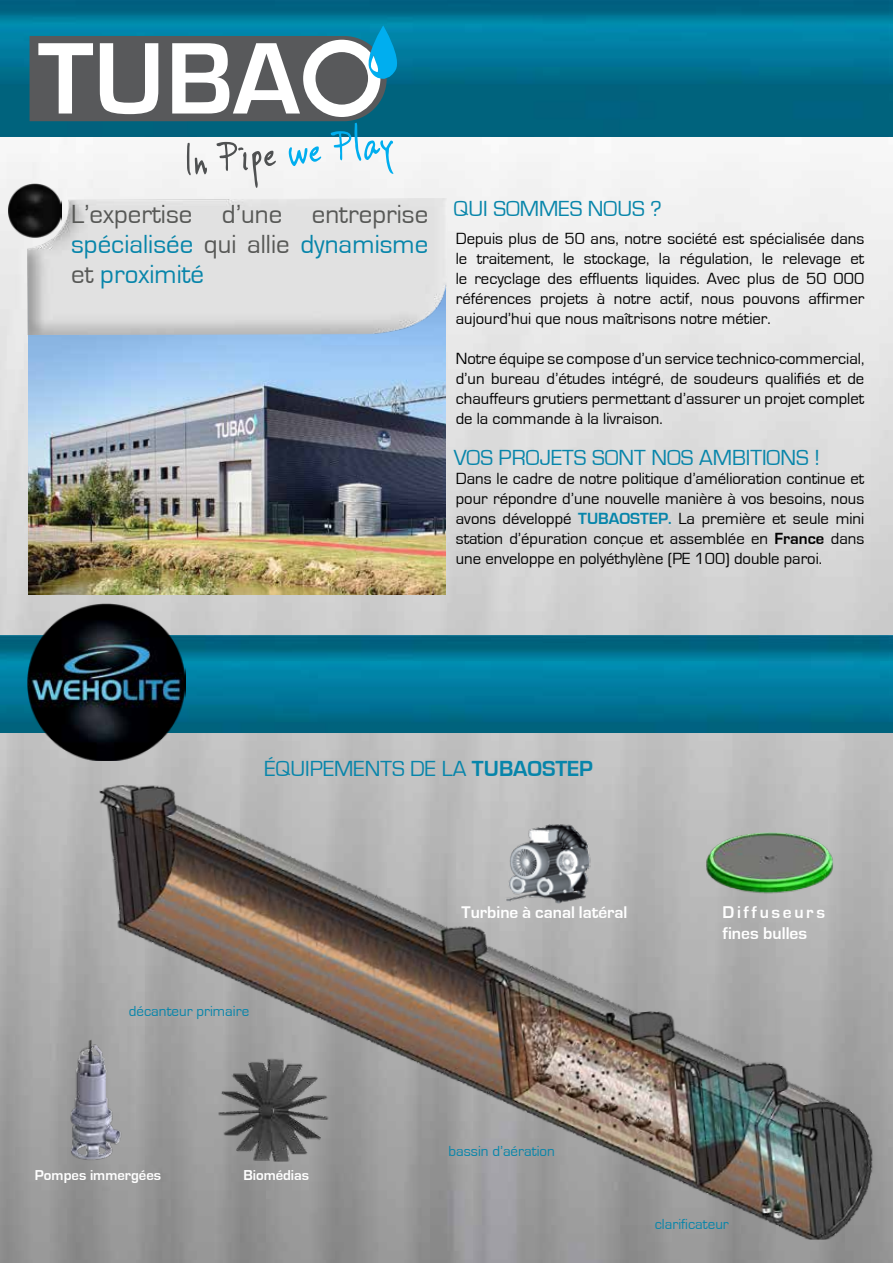
<style>
.page{position:relative;width:893px;height:1263px;background:#fff}
.page>*{position:absolute;margin:0;border:0;box-sizing:border-box;transform-origin:0 0}
.t1{font:49.05px "Vinc Hand";color:#4f5152}
.t2{font:27px/30px "Eurostile";color:#575856;text-align:justify}
.t3{font:22.5px "Eurostile";color:#0785aa}
.t4{font:700 17.55px/21px "Eurostile";letter-spacing:.075em;color:#fff}
.t5{font:700 17.4px "Eurostile";color:#fff}
.t6{font:16.65px/20px "Eurostile";color:#000;text-align:justify}
.t7{font:15px "Eurostile";color:#0785aa}
.t8{font:700 14.7px "Eurostile";color:#fff}
.s1{color:#00aeef}
.s2{color:#0785aa}
.s3{font-weight:700;color:#0785aa}
.s4{font-weight:700}
</style>
<div class="page">
<img style="left:0;top:136px;width:893px;height:1127px">
<img style="left:84px;top:770px;width:794px;height:469px">
<img style="left:691px;top:820px;width:157px;height:79px">
<img style="left:498px;top:819px;width:101px;height:86px">
<img style="left:54px;top:1039px;width:78px;height:126px">
<img style="left:212px;top:1057px;width:120px;height:107px">
<img style="left:0;top:0;width:893px;height:136px">
<img style="left:0;top:636px;width:893px;height:96px">
<svg style="left:30px;top:25px;width:367px;height:96px"></svg>
<img style="left:28px;top:335px;width:418px;height:259px">
<img style="left:28px;top:199px;width:418px;height:136px">
<img style="left:28px;top:603px;width:157px;height:157px">
<img style="left:8px;top:184px;width:53px;height:53px">
<svg style="left:885px;top:267px;width:8px;height:155px"></svg>
<div style="left:866px;top:286px;width:27px;height:95px;background:#e8e8e8"></div>
<h1 class="t1" style="left:181px;top:129px;width:213px;rotate:-5deg">In Pipe <span class="s1">we Play</span></h1>
<h2 class="t2" style="left:71px;top:199px;width:359px">L’expertise d’une entreprise <span class="s2">spécialisée</span> qui allie <span class="s2">dynamisme </span>et <span class="s2">proximité</span></h2>
<h3 class="t3" style="left:454px;top:196px;width:210px">QUI SOMMES NOUS ?</h3>
<p class="t6" style="left:456px;top:229px;width:410px">Depuis plus de 50 ans, notre société est spécialisée dans le traitement, le stockage, la régulation, le relevage et le recyclage des effluents liquides. Avec plus de 50 000 références projets à notre actif, nous pouvons affirmer aujourd’hui que nous maîtrisons notre métier.</p>
<p class="t6" style="left:456px;top:349px;width:410px">Notre équipe se compose d’un service technico-commercial, d’un bureau d’études intégré, de soudeurs qualifiés et de chauffeurs grutiers permettant d’assurer un projet complet de la commande à la livraison.</p>
<h3 class="t3" style="left:454px;top:446px;width:367px">VOS PROJETS SONT NOS AMBITIONS !</h3>
<p class="t6" style="left:456px;top:469px;width:410px">Dans le cadre de notre politique d’amélioration continue et pour répondre d’une nouvelle manière à vos besoins, nous avons développé <span class="s3">TUBAOSTEP.</span> La première et seule mini station d’épuration conçue et assemblée en <span class="s4">France</span> dans une enveloppe en polyéthylène (PE 100) double paroi.</p>
<h3 class="t3" style="left:264px;top:756px;width:330px">ÉQUIPEMENTS DE LA <span class="s4">TUBAOSTEP</span></h3>
<p class="t7" style="left:129px;top:1002px;width:122px">décanteur primaire</p>
<p class="t8" style="left:35px;top:1167px;width:128px">Pompes immergées</p>
<p class="t8" style="left:243px;top:1167px;width:67px">Biomédias</p>
<p class="t5" style="left:462px;top:903px;width:167px">Turbine à canal latéral</p>
<p class="t4" style="left:723px;top:902px;width:104px">Diffuseurs fines bulles</p>
<p class="t7" style="left:448px;top:1143px;width:108px">bassin d’aération</p>
<p class="t7" style="left:655px;top:1216px;width:76px">clarificateur</p>
</div>
